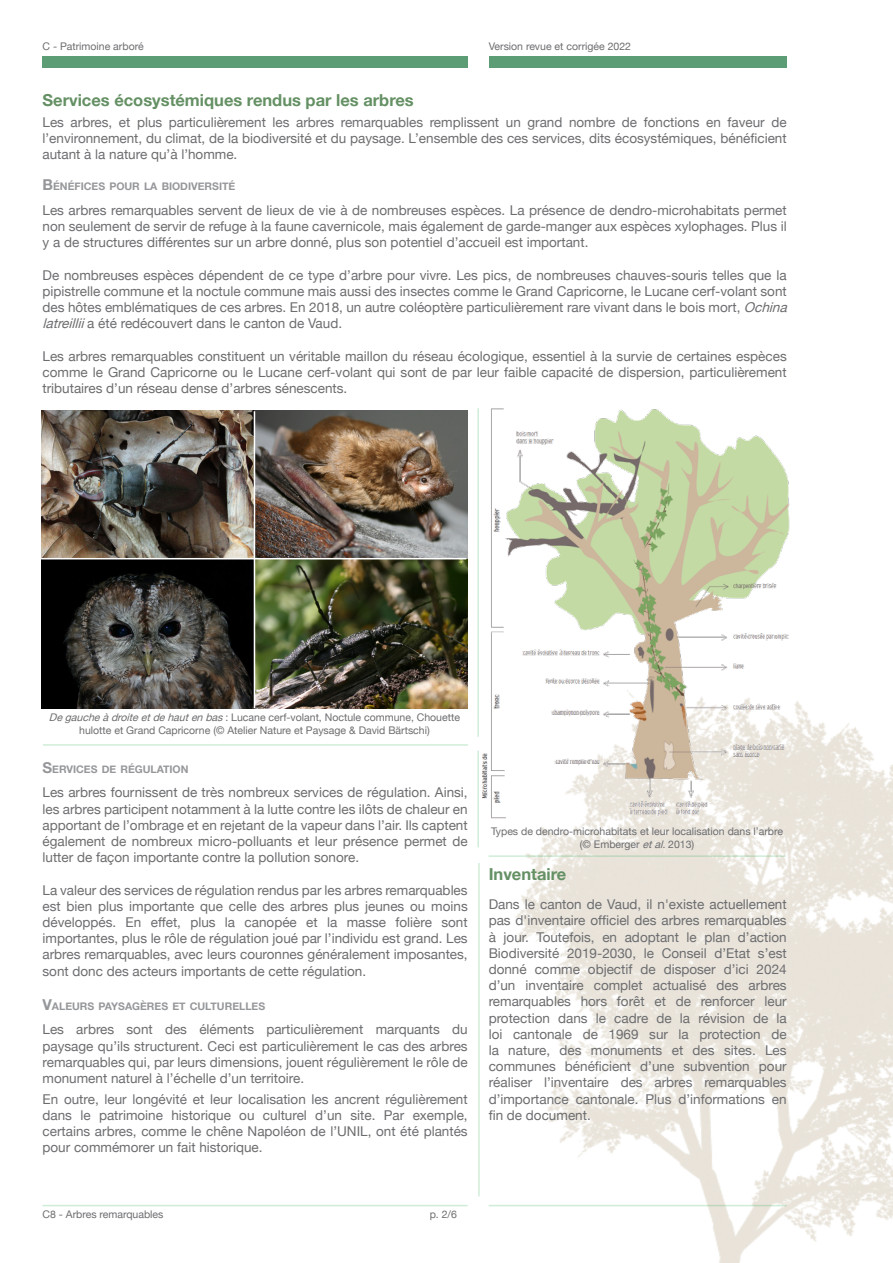
<style>
.page{position:relative;width:893px;height:1263px;background:#fff}
.page>*{position:absolute;margin:0;border:0;box-sizing:border-box;transform-origin:0 0}
.Titres_1_-_Verts{font:700 16.5px "Helvetica Neue";color:#649063}
.Contenu{font:13.5px/16.2px "Helvetica Neue";color:#6c6d70;text-align:justify}
.Légende{font:10.5px/12.6px "Helvetica Neue";color:#6c6d70;text-align:center}
.Titre_2_-_Gris{font:700 10.5px "Helvetica Neue";color:#95979a}
.s1{font-size:15px}
.s2{font-style:italic}
</style>
<div class="page">
<img style="left:503px;top:701px;width:390px;height:562px">
<div style="left:42px;top:56px;width:426px;height:11px;background:#5c9d75"></div>
<div style="left:489px;top:56px;width:297px;height:11px;background:#5c9d75"></div>
<hr style="left:42px;top:1205px;width:426px;height:1px;background:#0ea139">
<hr style="left:489px;top:1205px;width:298px;height:1px;background:#0ea139">
<img style="left:483px;top:408px;width:311px;height:414px">
<img style="left:42px;top:410px;width:425px;height:298px">
<hr style="left:254px;top:411px;width:1px;height:297px;background:#fff">
<hr style="left:41px;top:558px;width:425px;height:1px;background:#fff">
<hr style="left:43px;top:744px;width:425px;height:2px;background:#0ea139">
<hr style="left:477px;top:408px;width:2px;height:329px;background:#0ea139">
<hr style="left:489px;top:855px;width:296px;height:2px;background:#0ea139">
<hr style="left:477px;top:751px;width:2px;height:96px;background:#0ea139">
<hr style="left:478px;top:863px;width:2px;height:333px;background:#0ea139">
<p class="Légende" style="left:43px;top:40px;width:103px">C - Patrimoine arboré</p>
<p class="Légende" style="left:489px;top:40px;width:144px">Version revue et corrigée 2022</p>
<p class="Titres_1_-_Verts" style="left:43px;top:90px;width:373px">Services écosystémiques rendus par les arbres</p>
<p class="Contenu" style="left:43px;top:114px;width:746px">Les arbres, et plus particulièrement les arbres remarquables remplissent un grand nombre de fonctions en faveur de l’environnement, du climat, de la biodiversité et du paysage. L’ensemble des ces services, dits écosystémiques, bénéficient autant à la nature qu’à l’homme.</p>
<p class="Titre_2_-_Gris" style="left:43px;top:180px;width:194px"><span class="s1">B</span>ÉNÉFICES POUR LA BIODIVERSITÉ</p>
<p class="Contenu" style="left:43px;top:202px;width:746px">Les arbres remarquables servent de lieux de vie à de nombreuses espèces. La présence de dendro-microhabitats permet non seulement de servir de refuge à la faune cavernicole, mais également de garde-manger aux espèces xylophages. Plus il y a de structures différentes sur un arbre donné, plus son potentiel d’accueil est important.</p>
<p class="Contenu" style="left:43px;top:266px;width:750px;text-align:left">De nombreuses espèces dépendent de ce type d’arbre pour vivre. Les pics, de nombreuses chauves-souris telles que la pipistrelle commune et la noctule commune mais aussi des insectes comme le Grand Capricorne, le Lucane cerf-volant sont des hôtes emblématiques de ces arbres. En 2018, un autre coléoptère particulièrement rare vivant dans le bois mort, <span class="s2">Ochina latreillii</span>a été redécouvert dans le canton de Vaud.</p>
<p class="Contenu" style="left:43px;top:347px;width:746px">Les arbres remarquables constituent un véritable maillon du réseau écologique, essentiel à la survie de certaines espèces comme le Grand Capricorne ou le Lucane cerf-volant qui sont de par leur faible capacité de dispersion, particulièrement tributaires d’un réseau dense d’arbres sénescents.</p>
<p class="Légende" style="left:49px;top:711px;width:412px"><span class="s2">Degaucheàdroiteetdehautenbas</span>: Lucane cerf-volant, Noctule commune, Chouette hulotte et Grand Capricorne (© Atelier Nature et Paysage &amp; David Bärtschi)</p>
<p class="Titre_2_-_Gris" style="left:43px;top:762px;width:148px"><span class="s1">S</span>ERVICES DE RÉGULATION</p>
<p class="Contenu" style="left:43px;top:784px;width:427px">Les arbres fournissent de très nombreux services de régulation. Ainsi, les arbres participent notamment à la lutte contre les ilôts de chaleur en apportant de l’ombrage et en rejetant de la vapeur dans l’air. Ils captent également de nombreux micro-polluants et leur présence permet de lutter de façon importante contre la pollution sonore.</p>
<p class="Contenu" style="left:43px;top:881px;width:427px">La valeur des services de régulation rendus par les arbres remarquables est bien plus importante que celle des arbres plus jeunes ou moins développés. En effet, plus la canopée et la masse folière sont importantes, plus le rôle de régulation joué par l’individu est grand. Les arbres remarquables, avec leurs couronnes généralement imposantes, sont donc des acteurs importants de cette régulation.</p>
<p class="Titre_2_-_Gris" style="left:43px;top:999px;width:224px"><span class="s1">V</span>ALEURS PAYSAGÈRES ET CULTURELLES</p>
<p class="Contenu" style="left:43px;top:1021px;width:427px">Les arbres sont des éléments particulièrement marquants du paysage qu’ils structurent. Ceci est particulièrement le cas des arbres remarquables qui, par leurs dimensions, jouent régulièrement le rôle de monument naturel à l’échelle d’un territoire.</p>
<p class="Contenu" style="left:43px;top:1090px;width:427px">En outre, leur longévité et leur localisation les ancrent régulièrement dans le patrimoine historique ou culturel d’un site. Par exemple, certains arbres, comme le chêne Napoléon de l’UNIL, ont été plantés pour commémorer un fait historique.</p>
<p class="Légende" style="left:491px;top:825px;width:294px">Types de dendro-microhabitats et leur localisation dans l’arbre (© Emberger <span class="s2">etal.</span>2013)</p>
<p class="Titres_1_-_Verts" style="left:489px;top:864px;width:79px">Inventaire</p>
<p class="Contenu" style="left:489px;top:896px;width:299px">Dans le canton de Vaud, il n'existe actuellement pas d'inventaire officiel des arbres remarquables à jour. Toutefois, en adoptant le plan d’action Biodiversité 2019-2030, le Conseil d’Etat s’est donné comme objectif de disposer d’ici 2024 d’un inventaire complet actualisé des arbres remarquables hors forêt et de renforcer leur protection dans le cadre de la révision de la loi cantonale de 1969 sur la protection de la nature, des monuments et des sites. Les communes bénéficient d’une subvention pour réaliser l’inventaire des arbres remarquables d’importance cantonale. Plus d’informations en fin de document.</p>
<p class="Légende" style="left:43px;top:1207px;width:122px">C8 - Arbres remarquables</p>
<p class="Légende" style="left:430px;top:1207px;width:29px">p. 2/6</p>
</div>
